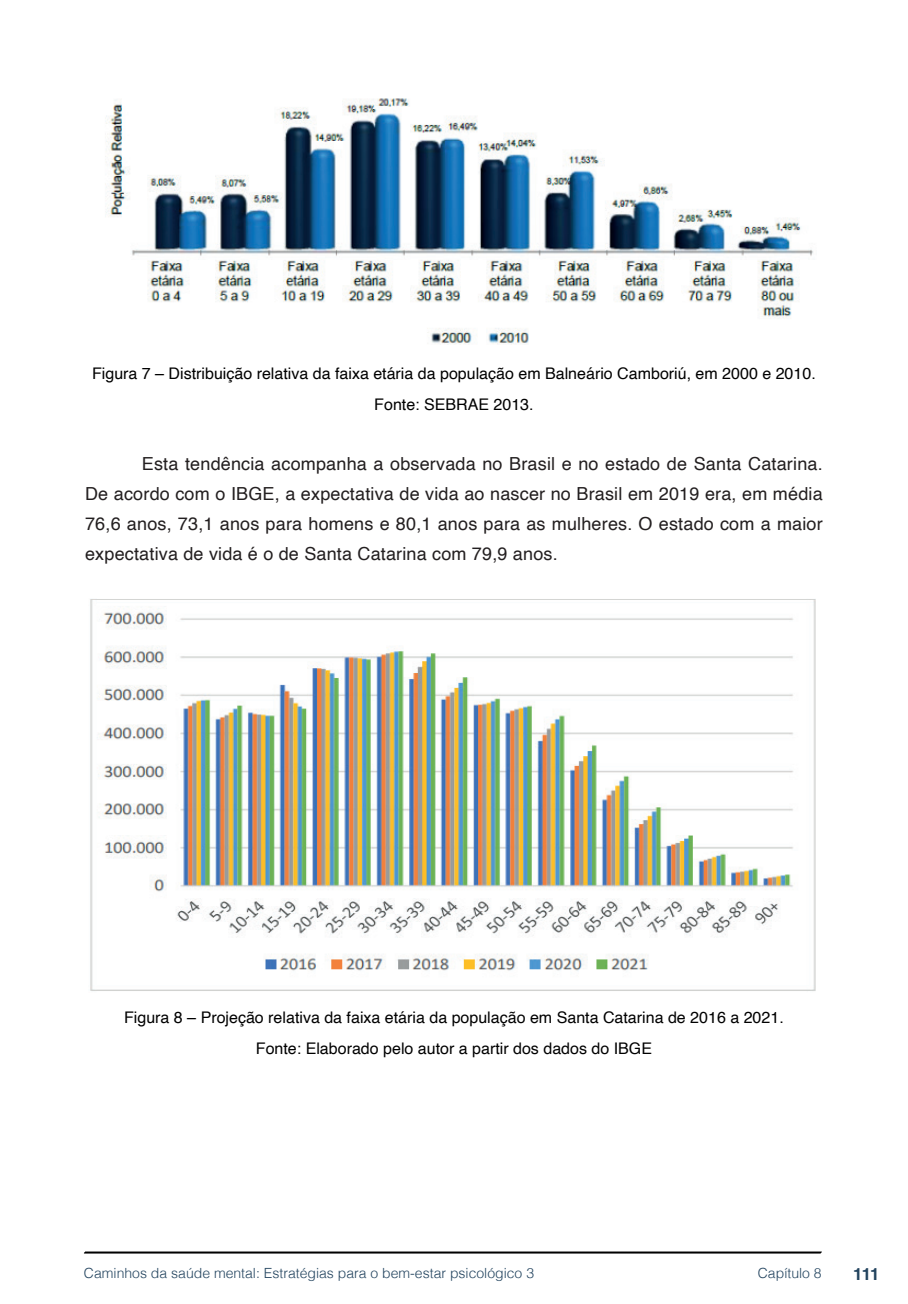
<style>
.page{position:relative;width:908px;height:1304px;background:#fff}
.page>*{position:absolute;margin:0;border:0;box-sizing:border-box;transform-origin:0 0}
.txt{font:18px/30px "Helvetica";letter-spacing:.01em;color:#231f20;text-align:justify}
.t1{font:700 16.8px "Helvetica";color:#23445f}
.imagens_graf_tab{font:16px "Helvetica";color:#000}
.t2{font:300 14px "Helvetica";color:#23445f}
</style>
<div class="page">
<svg style="left:84px;top:1251px;width:737px;height:3px;background:#515151"></svg>
<img style="left:105px;top:98px;width:708px;height:247px">
<img style="left:90px;top:599px;width:726px;height:392px">
<p class="imagens_graf_tab" style="left:92px;top:361px;width:724px">Figura 7 – Distribuição relativa da faixa etária da população em Balneário Camboriú, em 2000 e 2010.</p>
<p class="imagens_graf_tab" style="left:374px;top:392px;width:161px">Fonte: SEBRAE 2013.</p>
<p class="txt" style="left:85px;top:449px;width:738px;text-indent:57px">Esta tendência acompanha a observada no Brasil e no estado de Santa Catarina.<br>De acordo com o IBGE, a expectativa de vida ao nascer no Brasil em 2019 era, em média 76,6 anos, 73,1 anos para homens e 80,1 anos para as mulheres. O estado com a maior expectativa de vida é o de Santa Catarina com 79,9 anos.</p>
<p class="imagens_graf_tab" style="left:124px;top:1005px;width:661px">Figura 8 – Projeção relativa da faixa etária da população em Santa Catarina de 2016 a 2021.</p>
<p class="imagens_graf_tab" style="left:256px;top:1036px;width:397px">Fonte: Elaborado pelo autor a partir dos dados do IBGE</p>
<p class="t2" style="left:84px;top:1261px;width:451px">Caminhos da saúde mental: Estratégias para o bem-estar psicológico 3</p>
<p class="t2" style="left:757px;top:1261px;width:65px">Capítulo 8</p>
<p class="t1" style="left:852px;top:1264px;width:28px">111</p>
</div>
